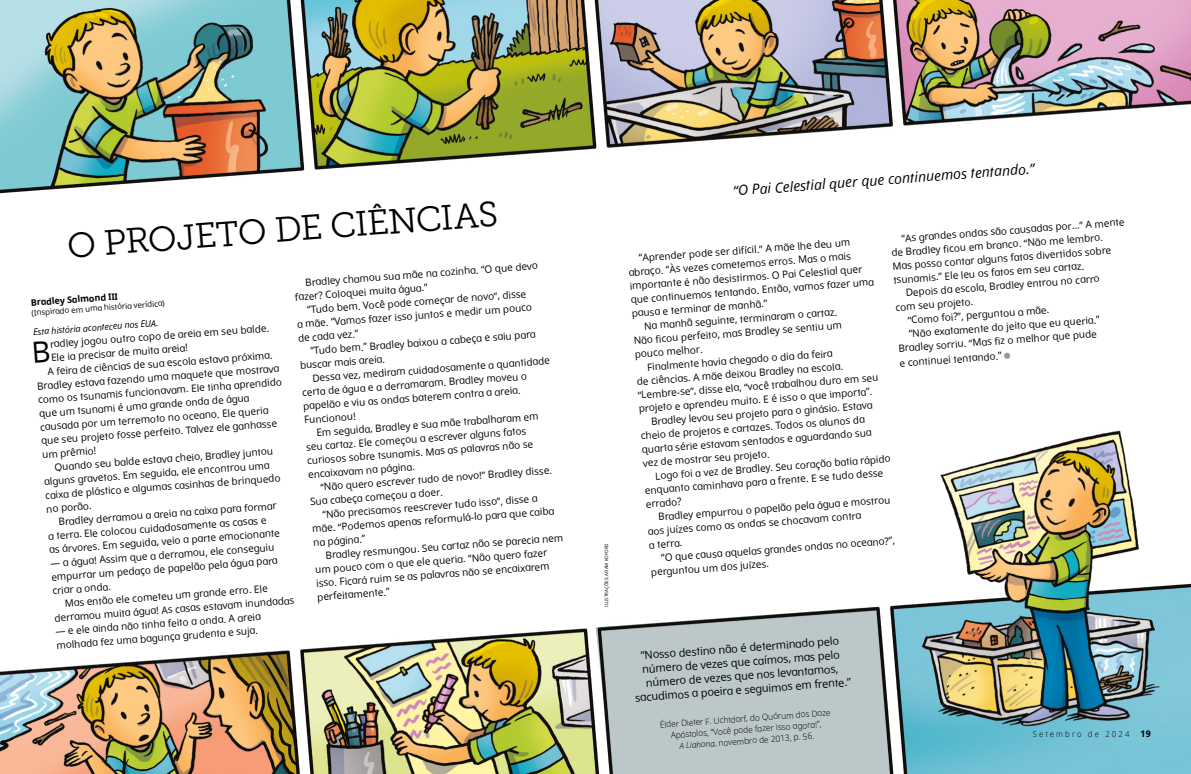
<style>
.page{position:relative;width:1191px;height:774px;background:#fff}
.page>*{position:absolute;margin:0;border:0;box-sizing:border-box;transform-origin:0 0}
.h1_MUSEO_title{font:35px "Museo Slablds Lat 300";color:#000}
.t1{font:italic 14px "Dots Solidlds Lat";color:#000}
.p1_aside_quote_first{font:11px/13.9px "Dots Solidlds Lat";color:#000;text-align:center}
.p1{font:10px/13.7px "Dots Solidlds Lat";color:#000}
.p1_first{font:10px/13.8px "Dots Solidlds Lat";color:#000}
.p1_bio{font:italic 9px "Dots Solidlds Lat";color:#000}
.p1_author-name{font:700 9px "Dots Solidlds Lat";color:#000}
.p1_aside_quote_citation{font:300 8.5px/11.1px "Dots Solidlds Lat";color:#000;text-align:center}
.t2{font:300 8.2px "Dots Solidlds Lat";letter-spacing:.28em;color:#000;scale:.95 1}
.p1_author-role{font:8px "Dots Solidlds Lat";color:#000}
.t3{font:4.5px "Dots Solidlds Lat";color:#000}
.s1{font-family:"Ding P Ilds Dpi";font-size:8.5px;color:#969798}
.s2{font-style:italic}
.s3{font-weight:700;font-size:9.2px}
</style>
<div class="page">
<img style="left:0;top:0;width:1191px;height:774px">
<svg style="left:34px;top:341px;width:16px;height:21px"></svg>
<p class="h1_MUSEO_title" style="left:65px;top:219px;width:433px;rotate:-4deg">O PROJETO DE CIÊNCIAS</p>
<p class="p1" style="left:293px;top:276px;width:246px;line-height:14px;text-indent:11px;rotate:-4deg">Bradley chamou sua mãe na cozinha. “O que devo fazer? Coloquei muita água.”</p>
<p class="p1" style="left:296px;top:303px;width:237px;text-indent:11px;rotate:-4deg">“Tudo bem. Você pode começar de novo”, disse a mãe. “Vamos fazer isso juntos e medir um pouco de cada vez.”</p>
<p class="p1_author-name" style="left:31px;top:296px;width:89px;rotate:-4deg">Bradley Salmond III</p>
<p class="p1_author-role" style="left:31px;top:307px;width:135px;rotate:-4deg">(Inspirado em uma história verídica)</p>
<p class="p1_bio" style="left:33px;top:325px;width:127px;rotate:-4deg">Esta história aconteceu nos EUA.</p>
<p class="p1_first" style="left:50px;top:337px;width:221px;rotate:-4deg">radley jogou outro copo de areia em seu balde.<br>Ele ia precisar de muita areia!</p>
<p class="p1" style="left:299px;top:344px;width:239px;line-height:14px;text-indent:11px;rotate:-4deg">“Tudo bem.” Bradley baixou a cabeça e saiu para buscar mais areia.</p>
<p class="p1" style="left:36px;top:365px;width:246px;text-indent:11px;rotate:-4deg">A feira de ciências de sua escola estava próxima.<br>Bradley estava fazendo uma maquete que mostrava como os tsunamis funcionavam. Ele tinha aprendido que um tsunami é uma grande onda de água causada por um terremoto no oceano. Ele queria que seu projeto fosse perfeito. Talvez ele ganhasse um prêmio!</p>
<p class="p1" style="left:301px;top:371px;width:251px;text-indent:11px;rotate:-4deg">Dessa vez, mediram cuidadosamente a quantidade certa de água e a derramaram. Bradley moveu o papelão e viu as ondas baterem contra a areia.<br>Funcionou!</p>
<p class="p1" style="left:305px;top:426px;width:235px;text-indent:11px;rotate:-4deg">Em seguida, Bradley e sua mãe trabalharam em seu cartaz. Ele começou a escrever alguns fatos curiosos sobre tsunamis. Mas as palavras não se encaixavam na página.</p>
<p class="p1" style="left:43px;top:461px;width:237px;text-indent:11px;rotate:-4deg">Quando seu balde estava cheio, Bradley juntou alguns gravetos. Em seguida, ele encontrou uma caixa de plástico e algumas casinhas de brinquedo no porão.</p>
<p class="p1" style="left:309px;top:480px;width:245px;line-height:14px;text-indent:11px;rotate:-4deg">“Não quero escrever tudo de novo!” Bradley disse.<br>Sua cabeça começou a doer.</p>
<p class="p1" style="left:311px;top:508px;width:244px;text-indent:11px;rotate:-4deg">“Não precisamos reescrever tudo isso”, disse a mãe. “Podemos apenas reformulá-lo para que caiba na página.”</p>
<p class="p1" style="left:47px;top:515px;width:232px;text-indent:11px;rotate:-4deg">Bradley derramou a areia na caixa para formar a terra. Ele colocou cuidadosamente as casas e as árvores. Em seguida, veio a parte emocionante</p>
<p class="p1" style="left:314px;top:549px;width:251px;text-indent:11px;rotate:-4deg">Bradley resmungou. Seu cartaz não se parecia nem um pouco com o que ele queria. “Não quero fazer isso. Ficará ruim se as palavras não se encaixarem perfeitamente.”</p>
<p class="p1" style="left:50px;top:556px;width:228px;rotate:-4deg">— a água! Assim que a derramou, ele conseguiu empurrar um pedaço de papelão pela água para criar a onda.</p>
<p class="p1" style="left:53px;top:597px;width:242px;text-indent:11px;rotate:-4deg">Mas então ele cometeu um grande erro. Ele derramou muita água! As casas estavam inundadas</p>
<p class="p1" style="left:55px;top:624px;width:207px;rotate:-4deg">— e ele ainda não tinha feito a onda. A areia molhada fez uma bagunça grudenta e suja.</p>
<p class="t3" style="left:603px;top:607px;width:65px;rotate:-90deg">ILUSTRAÇÕES: ADAM KOFORD</p>
<p class="t1" style="left:732px;top:180px;width:304px;rotate:-4deg">“O Pai Celestial quer que continuemos tentando.”</p>
<p class="p1" style="left:890px;top:232px;width:236px;text-indent:11px;rotate:-4deg">“As grandes ondas são causadas por…” A mente de Bradley fi cou em branco. “Não me lembro.<br>Mas posso contar alguns fatos divertidos sobre tsunamis.” Ele leu os fatos em seu cartaz.</p>
<p class="p1" style="left:627px;top:251px;width:245px;text-indent:11px;rotate:-4deg">“Aprender pode ser difícil.” A mãe lhe deu um abraço. “Às vezes cometemos erros. Mas o mais importante é não desistirmos. O Pai Celestial quer que continuemos tentando. Então, vamos fazer uma pausa e terminar de manhã.”</p>
<p class="p1" style="left:894px;top:286px;width:207px;text-indent:11px;rotate:-4deg">Depois da escola, Bradley entrou no carro com seu projeto.</p>
<p class="p1" style="left:907px;top:313px;width:143px;rotate:-4deg">“Como foi?”, perguntou a mãe.</p>
<p class="p1" style="left:632px;top:320px;width:210px;text-indent:11px;rotate:-4deg">Na manhã seguinte, terminaram o cartaz.<br>Não fi cou perfeito, mas Bradley se sentiu um pouco melhor.</p>
<p class="p1" style="left:897px;top:327px;width:204px;text-indent:11px;rotate:-4deg">“Não exatamente do jeito que eu queria.”<br>Bradley sorriu. “Mas fi z o melhor que pude</p>
<p class="p1" style="left:899px;top:356px;width:113px;rotate:-4deg">e continuei tentando.” <span class="s1">●</span></p>
<p class="p1" style="left:635px;top:361px;width:243px;text-indent:11px;rotate:-4deg">Finalmente havia chegado o dia da feira<br>de ciências. A mãe deixou Bradley na escola. “Lembre-se”, disse ela, “você trabalhou duro em seu projeto e aprendeu muito. E é isso o que importa”.</p>
<p class="p1" style="left:639px;top:415px;width:235px;text-indent:11px;rotate:-4deg">Bradley levou seu projeto para o ginásio. Estava cheio de projetos e cartazes. Todos os alunos da quarta série estavam sentados e aguardando sua vez de mostrar seu projeto.</p>
<p class="p1" style="left:643px;top:469px;width:249px;text-indent:11px;rotate:-4deg">Logo foi a vez de Bradley. Seu coração batia rápido enquanto caminhava para a frente. E se tudo desse errado?</p>
<p class="p1" style="left:646px;top:510px;width:245px;text-indent:11px;rotate:-4deg">Bradley empurrou o papelão pela água e mostrou aos juízes como as ondas se chocavam contra<br>a terra.</p>
<p class="p1" style="left:649px;top:551px;width:247px;line-height:14px;text-indent:11px;rotate:-4deg">“O que causa aquelas grandes ondas no oceano?”, perguntou um dos juízes.</p>
<p class="p1_aside_quote_first" style="left:632px;top:649px;width:218px;rotate:-4deg">“Nosso destino não é determinado pelo número de vezes que caímos, mas pelo número de vezes que nos levantamos, sacudimos a poeira e seguimos em frente.”</p>
<p class="p1_aside_quote_citation" style="left:659px;top:719px;width:173px;rotate:-4deg">Élder Dieter F. Uchtdorf, do Quórum dos Doze<br>Apóstolos, “Você pode fazer isso agora!”,<br><span class="s2">A Liahona</span>, novembro de 2013, p. 56.</p>
<p class="t2" style="left:1032px;top:728px;width:126px">Setembro de 2024 <span class="s3">19</span></p>
</div>
